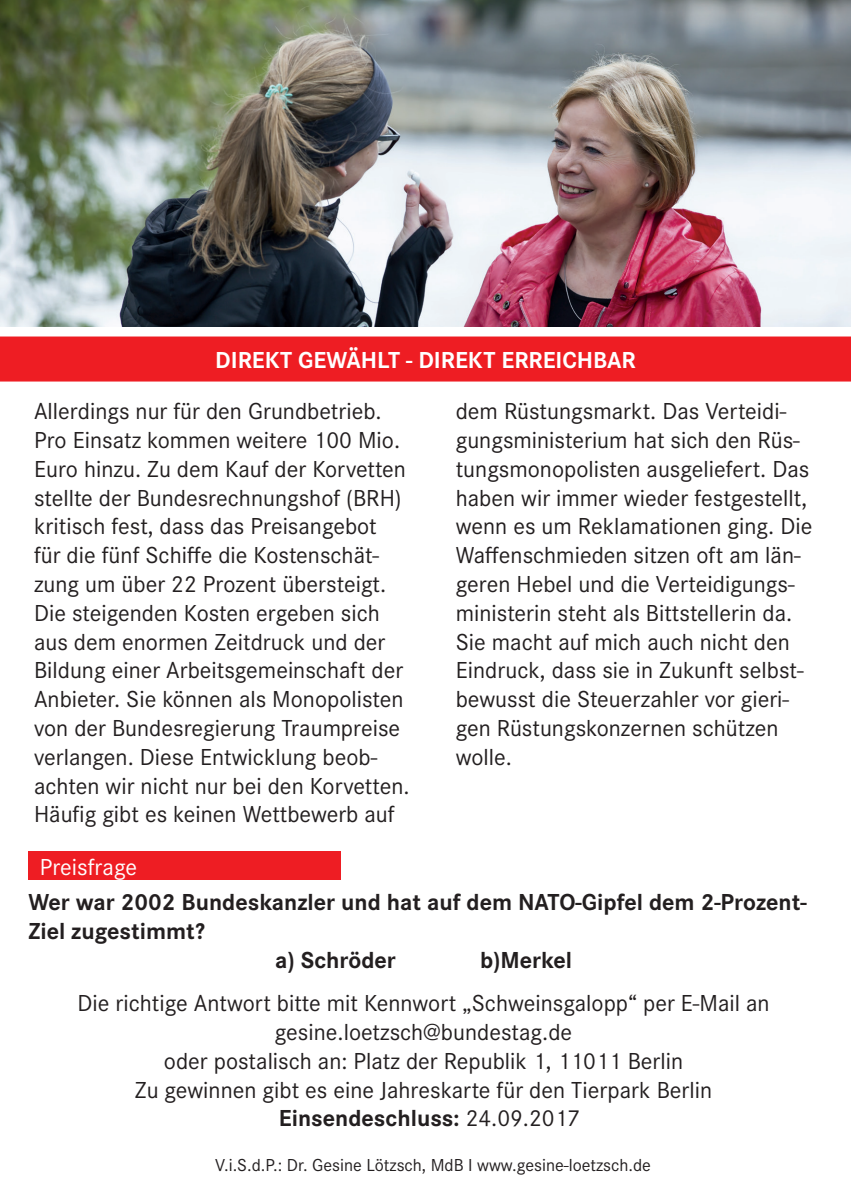
<style>
.page{position:relative;width:851px;height:1202px;background:#fff}
.page>*{position:absolute;margin:0;border:0;box-sizing:border-box;transform-origin:0 0}
.t1{font:24px/28.8px "Corporate S";color:#231f20}
.t2{font:700 24px "Corporate S";color:#231f20}
.t3{font:700 24px "Corporate S";color:#fff}
.t4{font:24px "Corporate S";color:#fff}
.t5{font:18px "Corporate S";color:#231f20}
.s1{font-weight:700}
</style>
<div class="page">
<img style="left:0;top:0;width:850px;height:326px">
<div style="left:0;top:336px;width:850px;height:46px;background:#ee1d23"></div>
<div style="left:28px;top:851px;width:312px;height:29px;background:#ee1d23"></div>
<p class="t3" style="left:215px;top:346px;width:422px">DIREKT GEWÄHLT - DIREKT ERREICHBAR</p>
<p class="t1" style="left:34px;top:397px;width:377px">Allerdings nur für den Grundbetrieb.<br>Pro Einsatz kommen weitere 100 Mio.<br>Euro hinzu. Zu dem Kauf der Korvetten stellte der Bundesrechnungshof (BRH) kritisch fest, dass das Preisangebot<br>für die fünf Schiffe die Kostenschät&shy;zung um über 22 Prozent übersteigt.<br>Die steigenden Kosten ergeben sich aus dem enormen Zeitdruck und der Bildung einer Arbeitsgemeinschaft der Anbieter. Sie können als Monopolisten von der Bundesregierung Traumpreise verlangen. Diese Entwicklung beob&shy;achten wir nicht nur bei den Korvetten.<br>Häufig gibt es keinen Wettbewerb auf</p>
<p class="t4" style="left:40px;top:853px;width:99px">Preisfrage</p>
<p class="t1" style="left:455px;top:397px;width:358px">dem Rüstungsmarkt. Das Verteidi&shy;gungsministerium hat sich den Rüs&shy;tungsmonopolisten ausgeliefert. Das haben wir immer wieder festgestellt, wenn es um Reklamationen ging. Die Waffenschmieden sitzen oft am län&shy;geren Hebel und die Verteidigungs&shy;ministerin steht als Bittstellerin da.<br>Sie macht auf mich auch nicht den Eindruck, dass sie in Zukunft selbst&shy;bewusst die Steuerzahler vor gieri&shy;gen Rüstungskonzernen schützen wolle.</p>
<p class="t2" style="left:28px;top:889px;width:779px">Wer war 2002 Bundeskanzler und hat auf dem NATO-Gipfel dem 2-Prozent-</p>
<p class="t2" style="left:28px;top:917px;width:178px">Ziel zugestimmt?</p>
<p class="t2" style="left:275px;top:946px;width:122px">a) Schröder</p>
<p class="t2" style="left:480px;top:946px;width:93px">b)Merkel</p>
<p class="t1" style="left:77px;top:989px;width:693px;text-align:center">Die richtige Antwort bitte mit Kennwort „Schweinsgalopp“ per E-Mail an gesine.loetzsch@bundestag.de<br>oder postalisch an: Platz der Republik 1, 11011 Berlin<br>Zu gewinnen gibt es eine Jahreskarte für den Tierpark Berlin <span class="s1">Einsendeschluss:</span> 24.09.2017</p>
<p class="t5" style="left:215px;top:1155px;width:437px">V.i.S.d.P.: Dr. Gesine Lötzsch, MdB I www.gesine-loetzsch.de</p>
</div>
